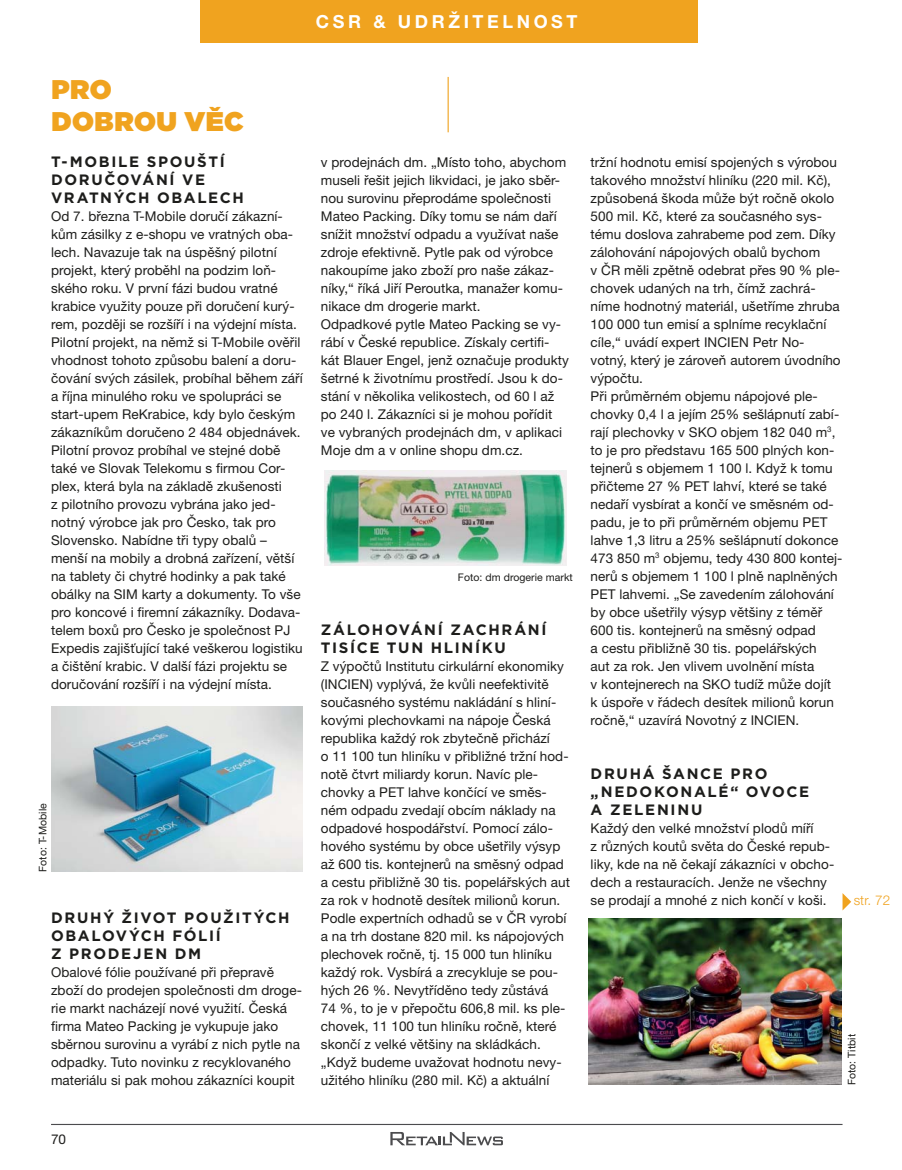
<style>
.page{position:relative;width:902px;height:1170px;background:#fff}
.page>*{position:absolute;margin:0;border:0;box-sizing:border-box;transform-origin:0 0}
.t1{font:900 27px/32.4px "Gotham";letter-spacing:.02em;color:#f0a31f}
.t2{font:700 18px "Helvetica Neue LT Pro";letter-spacing:.2em;color:#fff}
.t3{font:700 15px/18px "Gotham";letter-spacing:.11em;color:#1d1d1b}
.t4{font:13.5px/18px "Helvetica Neue LT Pro";letter-spacing:.005em;color:#1d1d1b}
.t5{font:300 13.5px "Helvetica Neue LT Pro";color:#f0a31f}
.t6{font:10.5px "Helvetica Neue LT Pro";letter-spacing:.005em;color:#1d1d1b}
</style>
<div class="page">
<svg style="left:390px;top:1132px;width:113px;height:13px"></svg>
<hr style="left:51px;top:1123px;width:791px;height:1px;background:#4c4c4e">
<hr style="left:447px;top:77px;width:1px;height:55px;background:#f0a31f">
<div style="left:200px;top:0;width:497px;height:43px;background:#f0a31f"></div>
<img style="left:324px;top:470px;width:242px;height:95px">
<img style="left:588px;top:918px;width:253px;height:166px">
<img style="left:51px;top:707px;width:252px;height:164px">
<svg style="left:842px;top:893px;width:9px;height:17px"></svg>
<h2 class="t2" style="left:316px;top:10px;width:263px">CSR &amp; UDRŽITELNOST</h2>
<h1 class="t1" style="left:51px;top:72px;width:194px">PRO<br>DOBROU VĚC</h1>
<p class="t3" style="left:51px;top:152px;width:194px">T-MOBILE SPOUŠTÍ<br>DORUČOVÁNÍ VE<br>VRATNÝCH OBALECH</p>
<p class="t4" style="left:51px;top:206px;width:253px">Od 7. března T-Mobile doručí zákazní&shy;kům zásilky z e-shopu ve vratných oba&shy;lech. Navazuje tak na úspěšný pilotní projekt, který proběhl na podzim loň&shy;ského roku. V první fázi budou vratné krabice využity pouze při doručení kurý&shy;rem, později se rozšíří i na výdejní místa.<br>Pilotní projekt, na němž si T-Mobile ověřil vhodnost tohoto způsobu balení a doru&shy;čování svých zásilek, probíhal během září a října minulého roku ve spolupráci se start-upem ReKrabice, kdy bylo českým zákazníkům doručeno 2 484 objednávek.<br>Pilotní provoz probíhal ve stejné době také ve Slovak Telekomu s firmou Cor&shy;plex, která byla na základě zkušenosti<br>z pilotního provozu vybrána jako jed&shy;notný výrobce jak pro Česko, tak pro Slovensko. Nabídne tři typy obalů – menší na mobily a drobná zařízení, větší na tablety či chytré hodinky a pak také obálky na SIM karty a dokumenty. To vše pro koncové i firemní zákazníky. Dodava&shy;telem boxů pro Česko je společnost PJ Expedis zajišťující také veškerou logistiku a čištění krabic. V další fázi projektu se doručování rozšíří i na výdejní místa.</p>
<p class="t6" style="left:36px;top:871px;width:70px;rotate:-90deg">Foto: T-Mobile</p>
<p class="t3" style="left:51px;top:908px;width:240px">DRUHÝ ŽIVOT POUŽITÝCH<br>OBALOVÝCH FÓLIÍ<br>Z PRODEJEN DM</p>
<p class="t4" style="left:51px;top:962px;width:252px">Obalové fólie používané při přepravě zboží do prodejen společnosti dm droge&shy;rie markt nacházejí nové využití. Česká firma Mateo Packing je vykupuje jako sběrnou surovinu a vyrábí z nich pytle na odpadky. Tuto novinku z recyklovaného materiálu si pak mohou zákazníci koupit</p>
<p class="t4" style="left:321px;top:152px;width:249px">v prodejnách dm. „Místo toho, abychom museli řešit jejich likvidaci, je jako sběr&shy;nou surovinu přeprodáme společnosti Mateo Packing. Díky tomu se nám daří snížit množství odpadu a využívat naše zdroje efektivně. Pytle pak od výrobce nakoupíme jako zboží pro naše zákaz&shy;níky,“ říká Jiří Peroutka, manažer komu&shy;nikace dm drogerie markt.<br>Odpadkové pytle Mateo Packing se vy&shy;rábí v České republice. Získaly certifi&shy;kát Blauer Engel, jenž označuje produkty šetrné k životnímu prostředí. Jsou k do&shy;stání v několika velikostech, od 60 l až po 240 l. Zákazníci si je mohou pořídit ve vybraných prodejnách dm, v aplikaci Moje dm a v online shopu dm.cz.</p>
<p class="t6" style="left:458px;top:570px;width:116px">Foto: dm drogerie markt</p>
<p class="t3" style="left:321px;top:620px;width:227px">ZÁLOHOVÁNÍ ZACHRÁNÍ<br>TISÍCE TUN HLINÍKU</p>
<p class="t4" style="left:321px;top:656px;width:251px">Z výpočtů Institutu cirkulární ekonomiky (INCIEN) vyplývá, že kvůli neefektivitě současného systému nakládání s hliní&shy;kovými plechovkami na nápoje Česká republika každý rok zbytečně přichází<br>o 11 100 tun hliníku v přibližné tržní hod&shy;notě čtvrt miliardy korun. Navíc ple&shy;chovky a PET lahve končící ve směs&shy;ném odpadu zvedají obcím náklady na odpadové hospodářství. Pomocí zálo&shy;hového systému by obce ušetřily výsyp až 600 tis. kontejnerů na směsný odpad a cestu přibližně 30 tis. popelářských aut za rok v hodnotě desítek milionů korun.<br>Podle expertních odhadů se v ČR vyrobí a na trh dostane 820 mil. ks nápojových plechovek ročně, tj. 15 000 tun hliníku každý rok. Vysbírá a zrecykluje se pou&shy;hých 26 %. Nevytříděno tedy zůstává<br>74 %, to je v přepočtu 606,8 mil. ks ple&shy;chovek, 11 100 tun hliníku ročně, které skončí z velké většiny na skládkách. „Když budeme uvažovat hodnotu nevy&shy;užitého hliníku (280 mil. Kč) a aktuální</p>
<p class="t4" style="left:590px;top:152px;width:253px">tržní hodnotu emisí spojených s výrobou takového množství hliníku (220 mil. Kč), způsobená škoda může být ročně okolo 500 mil. Kč, které za současného sys&shy;tému doslova zahrabeme pod zem. Díky zálohování nápojových obalů bychom<br>v ČR měli zpětně odebrat přes 90 % ple&shy;chovek udaných na trh, čímž zachrá&shy;níme hodnotný materiál, ušetříme zhruba 100 000 tun emisí a splníme recyklační cíle,“ uvádí expert INCIEN Petr No&shy;votný, který je zároveň autorem úvodního výpočtu.<br>Při průměrném objemu nápojové ple&shy;chovky 0,4 l a jejím 25% sešlápnutí zabí&shy;rají plechovky v SKO objem 182 040 m<sup>3</sup>, to je pro představu 165 500 plných kon&shy;tejnerů s objemem 1 100 l. Když k tomu přičteme 27 % PET lahví, které se také nedaří vysbírat a končí ve směsném od&shy;padu, je to při průměrném objemu PET lahve 1,3 litru a 25% sešlápnutí dokonce 473 850 m<sup>3</sup> objemu, tedy 430 800 kontej&shy;nerů s objemem 1 100 l plně naplněných PET lahvemi. „Se zavedením zálohování by obce ušetřily výsyp většiny z téměř 600 tis. kontejnerů na směsný odpad<br>a cestu přibližně 30 tis. popelářských<br>aut za rok. Jen vlivem uvolnění místa<br>v kontejnerech na SKO tudíž může dojít<br>k úspoře v řádech desítek milionů korun ročně,“ uzavírá Novotný z INCIEN.</p>
<p class="t3" style="left:590px;top:764px;width:220px">DRUHÁ ŠANCE PRO „NEDOKONALÉ“ OVOCE<br>A ZELENINU</p>
<p class="t4" style="left:590px;top:818px;width:245px">Každý den velké množství plodů míří<br>z různých koutů světa do České repub&shy;liky, kde na ně čekají zákazníci v obcho&shy;dech a restauracích. Jenže ne všechny se prodají a mnohé z nich končí v koši.</p>
<p class="t5" style="left:853px;top:891px;width:38px">str. 72</p>
<p class="t6" style="left:845px;top:1085px;width:53px;rotate:-90deg">Foto: Titbit</p>
<p class="t4" style="left:51px;top:1130px;width:17px">70</p>
</div>
